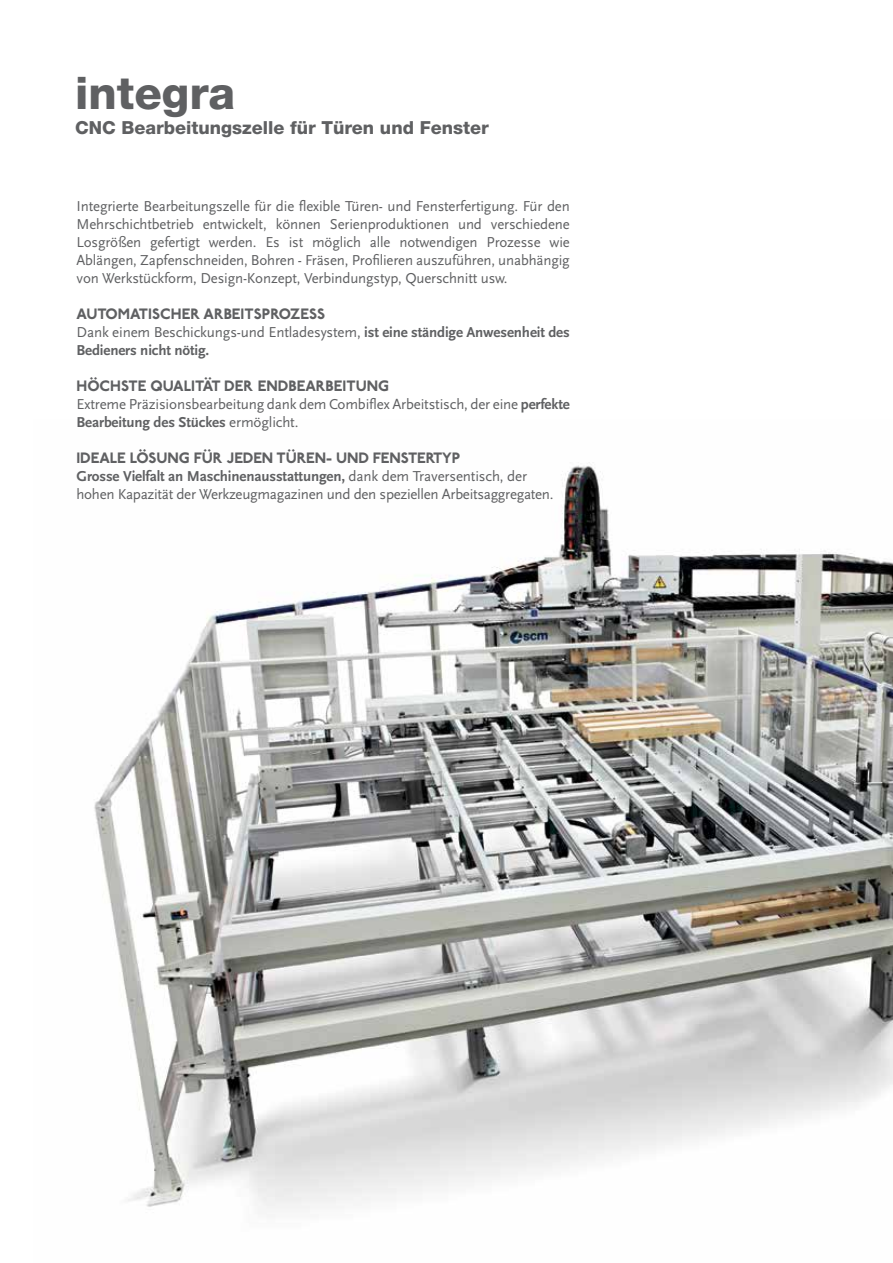
<style>
.page{position:relative;width:893px;height:1263px;background:#fff}
.page>*{position:absolute;margin:0;border:0;box-sizing:border-box;transform-origin:0 0}
.t1{font:800 45px "Helvetica Neue";color:#5f6062}
.t2{font:800 18px "Helvetica Neue";color:#5f6062}
.t3{font:15px/18px "Scala Sans";letter-spacing:-.01em;color:#5f6062}
.t4{font:800 15px "P22 Underground";color:#5f6062}
.t5{font:700 15px/18px "Scala Sans";letter-spacing:-.01em;color:#5f6062}
.s1{font-weight:400}
.s2{font-weight:700}
</style>
<div class="page">
<img style="left:94px;top:462px;width:799px;height:747px">
<h1 class="t1" style="left:75px;top:66px;width:162px">integra</h1>
<p class="t2" style="left:75px;top:117px;width:415px">CNC Bearbeitungszelle für Türen und Fenster</p>
<p class="t3" style="left:77px;top:197px;width:495px;text-align:justify">Integrierte Bearbeitungszelle für die flexible Türen- und Fensterfertigung. Für den Mehrschichtbetrieb entwickelt, können Serienproduktionen und verschiedene Losgrößen gefertigt werden. Es ist möglich alle notwendigen Prozesse wie Ablängen, Zapfenschneiden, Bohren - Fräsen, Profilieren auszuführen, unabhängig von Werkstückform, Design-Konzept, Verbindungstyp, Querschnitt usw.</p>
<p class="t4" style="left:77px;top:305px;width:250px">AUTOMATISCHER ARBEITSPROZESS</p>
<p class="t5" style="left:77px;top:324px;width:495px"><span class="s1">Dank einem Beschickungs-und Entladesystem,</span> ist eine ständige Anwesenheit des<br>Bedieners nicht nötig.</p>
<p class="t4" style="left:77px;top:377px;width:314px">HÖCHSTE QUALITÄT DER ENDBEARBEITUNG</p>
<p class="t3" style="left:77px;top:395px;width:495px">Extreme Präzisionsbearbeitung dank dem Combiflex Arbeitstisch, der eine <span class="s2">perfekte<br>Bearbeitung des Stückes</span> ermöglicht.</p>
<p class="t4" style="left:77px;top:449px;width:385px">IDEALE LÖSUNG FÜR JEDEN TÜREN- UND FENSTERTYP</p>
<p class="t3" style="left:77px;top:467px;width:479px"><span class="s2">Grosse Vielfalt an Maschinenausstattungen,</span> dank dem Traversentisch, der hohen Kapazität der Werkzeugmagazinen und den speziellen Arbeitsaggregaten.</p>
</div>
